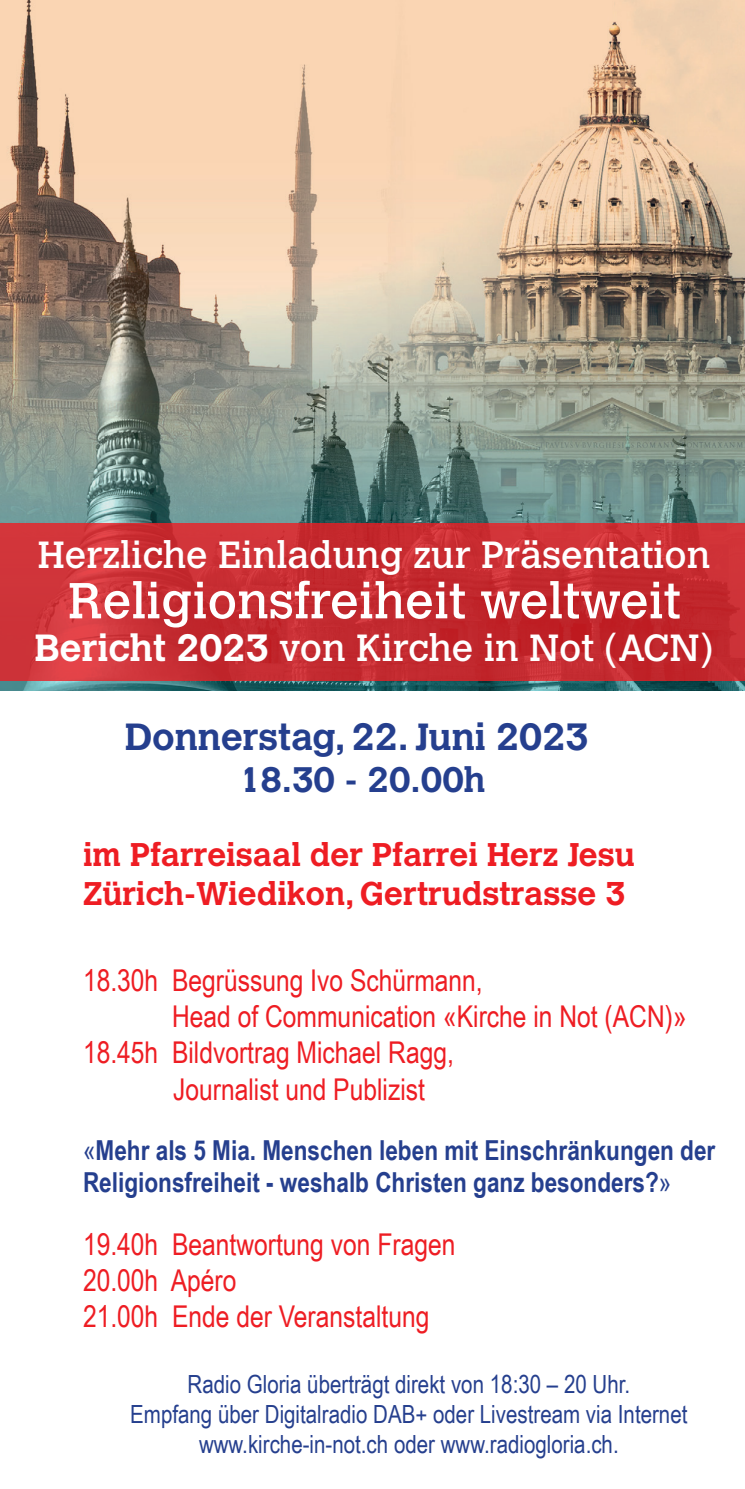
<style>
.page{position:relative;width:745px;height:1489px;background:#fff}
.page>*{position:absolute;margin:0;border:0;box-sizing:border-box;transform-origin:0 0}
.t1{font:50px "Calvert";color:#fff}
.t2{font:37.5px "Calvert";color:#fff}
.t3{font:700 37.5px "Calvert";color:#253f8e}
.t4{font:700 condensed 35px/57.5px "Frutiger LT Std";color:#fff}
.t5{font:700 35px "Calvert";color:#253f8e}
.t6{font:700 32.5px/39px "Calvert";color:#ee1d23}
.t7{font:30px/36px "Arial Narrow";color:#ee1d23}
.t8{font:700 27.5px/32.5px "Arial Narrow";color:#253f8e}
.t9{font:25px/30px "Arial Narrow";color:#253f8e;text-align:center}
.s1{font-weight:700}
.s2{font-weight:400}
</style>
<div class="page">
<img style="left:0;top:0;width:744px;height:690px">
<svg style="left:0;top:523px;width:744px;height:158px;background:#c82d32"></svg>
<p class="t2" style="left:38px;top:533px;width:673px">Herzliche Einladung zur Präsentation</p>
<h1 class="t1" style="left:68px;top:572px;width:613px">Religionsfreiheit weltweit</h1>
<p class="t2" style="left:35px;top:626px;width:679px"><span class="s1">Bericht 2023</span> von Kirche in Not (ACN)</p>
<p class="t4" style="left:67px;top:548px;width:633px">PATER VIKTOR HAIDUKEVICH SDB, WEILT<br>VOM 3.-9.3.2021 ZU GAST IN DER SCHWEIZ</p>
<p class="t3" style="left:125px;top:713px;width:465px">Donnerstag, 22. Juni 2023</p>
<p class="t5" style="left:239px;top:757px;width:248px">18.30 - 20.00h</p>
<p class="t6" style="left:83px;top:834px;width:553px">im Pfarreisaal der Pfarrei Herz Jesu<br>Zürich-Wiedikon, Gertrudstrasse 3</p>
<p class="t7" style="left:83px;top:961px;width:401px">18.30h Begrüssung Ivo Schürmann,</p>
<p class="t7" style="left:172px;top:997px;width:516px">Head of Communication «Kirche in Not (ACN)»</p>
<p class="t7" style="left:83px;top:1033px;width:372px">18.45h Bildvortrag Michael Ragg,</p>
<p class="t7" style="left:173px;top:1069px;width:253px">Journalist und Publizist</p>
<p class="t8" style="left:83px;top:1132px;width:633px"><span class="s2">«</span>Mehr als 5 Mia. Menschen leben mit Einschränkungen der<br>Religionsfreiheit - weshalb Christen ganz besonders?<span class="s2">»</span></p>
<p class="t7" style="left:83px;top:1225px;width:374px">19.40h Beantwortung von Fragen<br>20.00h Apéro<br>21.00h Ende der Veranstaltung</p>
<p class="t9" style="left:130px;top:1368px;width:558px">Radio Gloria überträgt direkt von 18:30 – 20 Uhr.<br>Empfang über Digitalradio DAB+ oder Livestream via Internet www.kirche-in-not.ch oder www.radiogloria.ch.</p>
</div>
